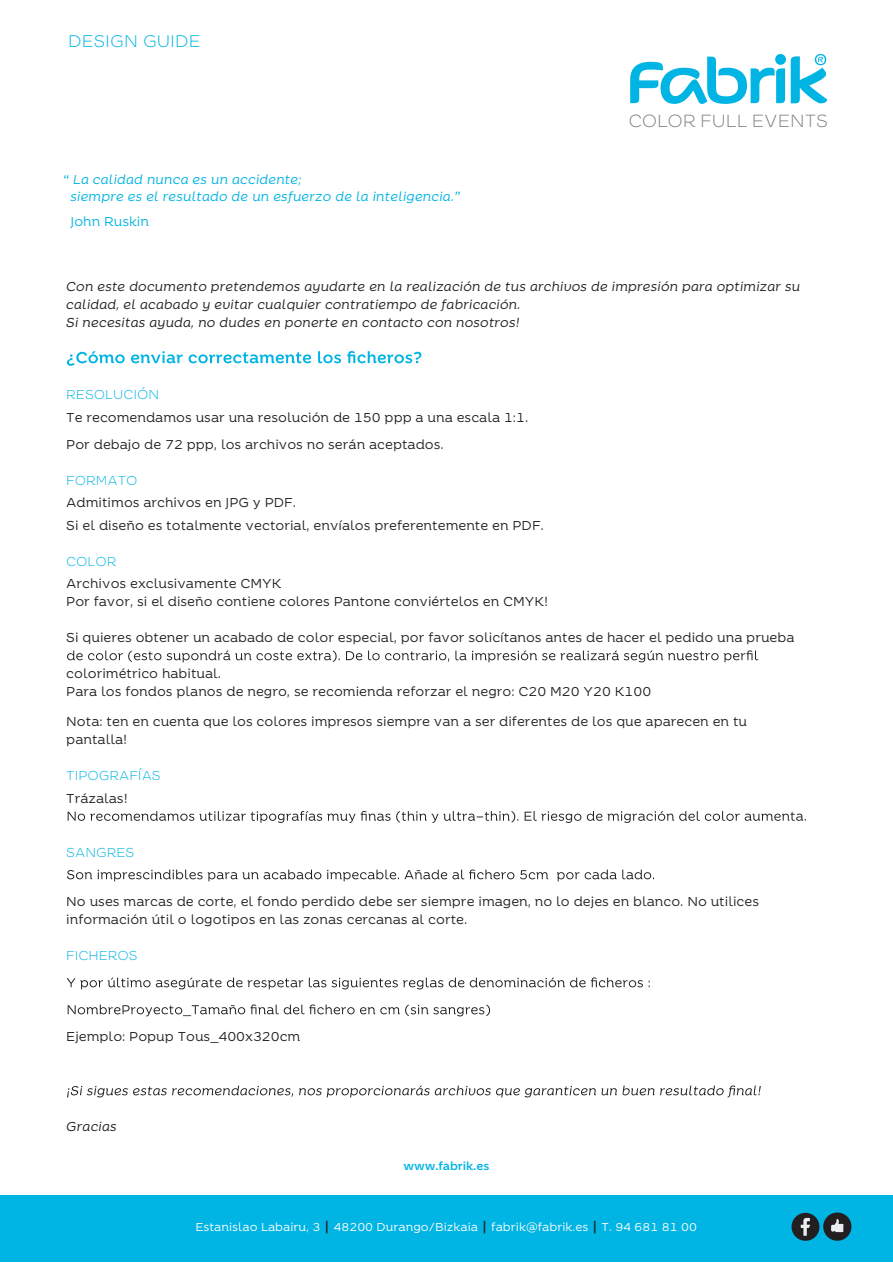
<style>
.page{position:relative;width:893px;height:1263px;background:#fff}
.page>*{position:absolute;margin:0;border:0;box-sizing:border-box;transform-origin:0 0}
.t1{font:300 18.45px "Timesquare";color:#808285}
.t2{font:300 17.7px "Timesquare";color:#00b4e3}
.t3{font:13.5px/18px "Timesquare";color:#231f20}
.t4{font:italic 13.5px/18px "Timesquare";color:#231f20}
.t5{font:italic 13.5px/16.2px "Timesquare";color:#00b4e3}
.t6{font:300 13.5px "Timesquare";color:#00b4e3}
.t7{font:13.5px "Timesquare";color:#00b4e3}
.t8{font:12px "Timesquare";color:#fff}
.t9{font:700 12px "Timesquare";letter-spacing:-.005em;color:#00b4e3}
.s1{font-weight:700;font-size:14.25px;color:#231f20}
</style>
<div class="page">
<svg style="left:630px;top:54px;width:197px;height:50px"></svg>
<svg style="left:67px;top:351px;width:354px;height:15px"></svg>
<svg style="left:67px;top:650px;width:691px;height:12px"></svg>
<svg style="left:68px;top:811px;width:738px;height:12px"></svg>
<svg style="left:67px;top:869px;width:587px;height:12px"></svg>
<svg style="left:67px;top:977px;width:583px;height:12px"></svg>
<svg style="left:68px;top:1004px;width:422px;height:12px"></svg>
<svg style="left:67px;top:1085px;width:694px;height:12px"></svg>
<div style="left:0;top:1195px;width:893px;height:66px;background:#00b4e3"></div>
<div style="left:791px;top:1213px;width:28px;height:28px;background:#231f20;border-radius:50%"></div>
<svg style="left:801px;top:1218px;width:9px;height:18px"></svg>
<div style="left:823px;top:1212px;width:28px;height:29px;background:#231f20;border-radius:50%"></div>
<svg style="left:831px;top:1219px;width:12px;height:13px"></svg>
<h2 class="t2" style="left:68px;top:31px;width:134px">DESIGN GUIDE</h2>
<p class="t5" style="left:70px;top:172px;width:392px;text-indent:-8px">“ La calidad nunca es un accidente;<br>siempre es el resultado de un esfuerzo de la inteligencia.”</p>
<p class="t7" style="left:70px;top:213px;width:80px">John Ruskin</p>
<h1 class="t1" style="left:628px;top:110px;width:201px">COLOR FULL EVENTS</h1>
<p class="t4" style="left:66px;top:278px;width:736px">Con este documento pretendemos ayudarte en la realización de tus archivos de impresión para optimizar su calidad, el acabado y evitar cualquier contratiempo de fabricación.<br>Si necesitas ayuda, no dudes en ponerte en contacto con nosotros!</p>
<p class="t6" style="left:66px;top:387px;width:94px">RESOLUCIÓN</p>
<p class="t3" style="left:66px;top:404px;width:463px;line-height:27px">Te recomendamos usar una resolución de 150 ppp a una escala 1:1.<br>Por debajo de 72 ppp, los archivos no serán aceptados.</p>
<p class="t6" style="left:66px;top:472px;width:73px">FORMATO</p>
<p class="t3" style="left:66px;top:491px;width:479px;line-height:22.5px">Admitimos archivos en JPG y PDF.<br>Si el diseño es totalmente vectorial, envíalos preferentemente en PDF.</p>
<p class="t6" style="left:66px;top:553px;width:52px">COLOR</p>
<p class="t3" style="left:66px;top:575px;width:483px">Archivos exclusivamente CMYK<br>Por favor, si el diseño contiene colores Pantone conviértelos en CMYK!</p>
<p class="t3" style="left:66px;top:629px;width:730px">Si quieres obtener un acabado de color especial, por favor solicítanos antes de hacer el pedido una prueba</p>
<p class="t3" style="left:66px;top:665px;width:586px">colorimétrico habitual.<br>Para los fondos planos de negro, se recomienda reforzar el negro: C20 M20 Y20 K100</p>
<p class="t3" style="left:66px;top:713px;width:682px">Nota: ten en cuenta que los colores impresos siempre van a ser diferentes de los que aparecen en tu pantalla!</p>
<p class="t6" style="left:66px;top:768px;width:96px">TIPOGRAFÍAS</p>
<p class="t3" style="left:66px;top:789px;width:63px">Trázalas!</p>
<p class="t6" style="left:66px;top:844px;width:70px">SANGRES</p>
<p class="t3" style="left:66px;top:893px;width:694px">No uses marcas de corte, el fondo perdido debe ser siempre imagen, no lo dejes en blanco. No utilices información útil o logotipos en las zonas cercanas al corte.</p>
<p class="t6" style="left:66px;top:948px;width:73px">FICHEROS</p>
<p class="t3" style="left:66px;top:1028px;width:236px">Ejemplo: Popup Tous_400x320cm</p>
<p class="t4" style="left:66px;top:1118px;width:52px">Gracias</p>
<p class="t9" style="left:403px;top:1159px;width:87px">www.fabrik.es</p>
<p class="t8" style="left:195px;top:1219px;width:503px">Estanislao Labairu, 3 <span class="s1">|</span> 48200 Durango/Bizkaia <span class="s1">|</span> fabrik@fabrik.es <span class="s1">|</span> T. 94 681 81 00</p>
</div>
